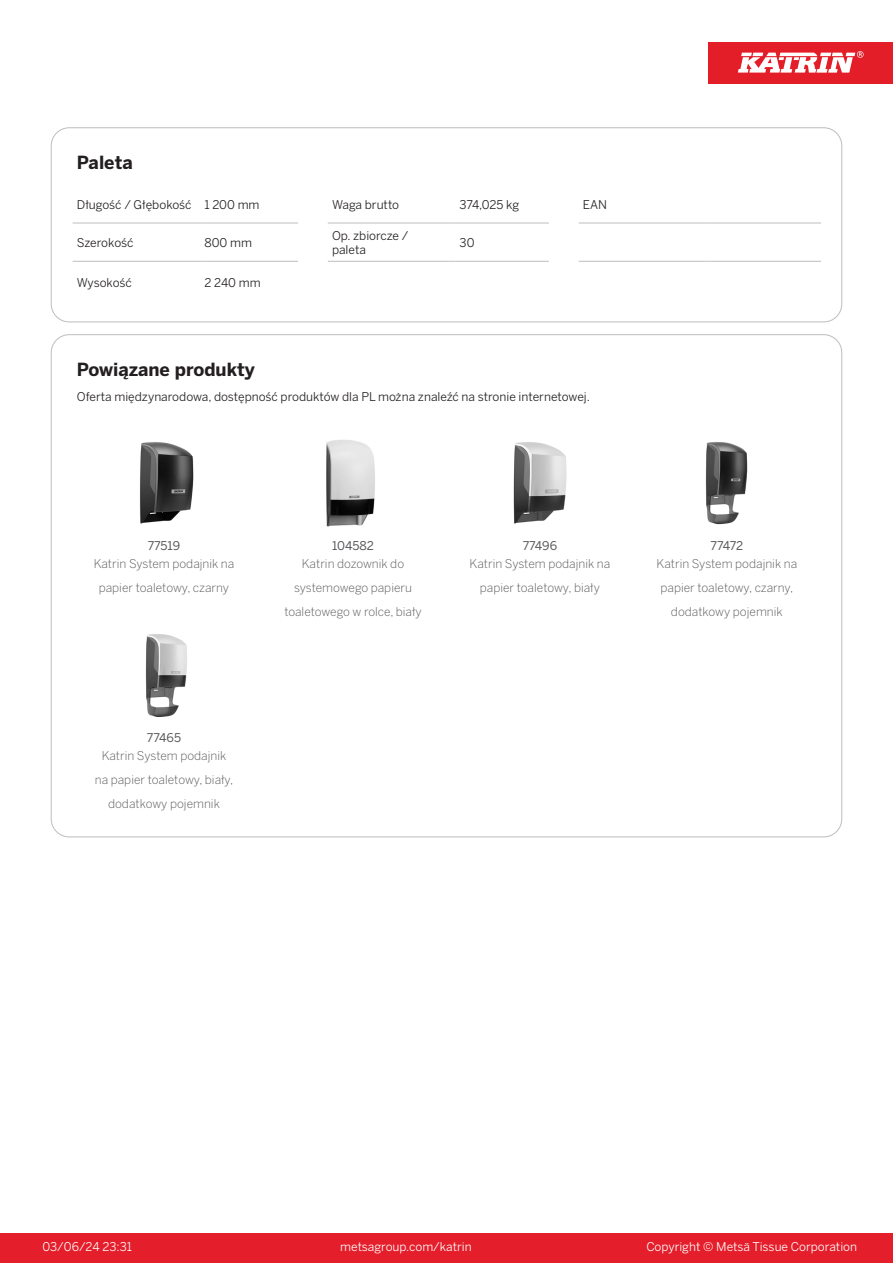
<style>
.page{position:relative;width:893px;height:1263px;background:#fff}
.page>*{position:absolute;margin:0;border:0;box-sizing:border-box;transform-origin:0 0}
.T_TableHeader{font:700 18px "Benton Sans";color:#231f20}
.T_RelatedName{font:300 12px/24px "Benton Sans";color:#57585a;text-align:center}
.T_TableBody{font:12px "Benton Sans";color:#231f20}
.t1{font:12px "Benton Sans";color:#fff}
.T_RelatedCode{font:12px "Benton Sans";color:#57585a}
</style>
<div class="page">
<div style="left:0;top:1233px;width:893px;height:30px;background:#e41e2b"></div>
<div style="left:708px;top:43px;width:185px;height:41px;background:#e31e28"></div>
<svg style="left:738px;top:51px;width:126px;height:22px"></svg>
<hr style="left:73px;top:223px;width:127px;height:1px;background:#bcbdc0">
<hr style="left:200px;top:223px;width:98px;height:1px;background:#bcbdc0">
<hr style="left:328px;top:223px;width:127px;height:1px;background:#bcbdc0">
<hr style="left:455px;top:223px;width:94px;height:1px;background:#bcbdc0">
<hr style="left:579px;top:223px;width:127px;height:1px;background:#bcbdc0">
<hr style="left:706px;top:223px;width:115px;height:1px;background:#bcbdc0">
<hr style="left:73px;top:261px;width:127px;height:1px;background:#bcbdc0">
<hr style="left:200px;top:261px;width:98px;height:1px;background:#bcbdc0">
<hr style="left:328px;top:261px;width:127px;height:1px;background:#bcbdc0">
<hr style="left:455px;top:261px;width:94px;height:1px;background:#bcbdc0">
<hr style="left:579px;top:261px;width:127px;height:1px;background:#bcbdc0">
<hr style="left:706px;top:261px;width:115px;height:1px;background:#bcbdc0">
<div style="left:51px;top:128px;width:791px;height:194px;border:1px solid #bcbdc0;border-radius:18px"></div>
<img style="left:140px;top:442px;width:54px;height:82px">
<img style="left:326px;top:440px;width:49px;height:87px">
<img style="left:513px;top:442px;width:54px;height:82px">
<img style="left:705px;top:442px;width:43px;height:83px">
<img style="left:145px;top:634px;width:42px;height:83px">
<p class="T_TableHeader" style="left:77px;top:151px;width:57px">Paleta</p>
<p class="T_TableBody" style="left:77px;top:197px;width:116px">Długość / Głębokość</p>
<p class="T_TableBody" style="left:204px;top:197px;width:57px">1 200 mm</p>
<p class="T_TableBody" style="left:332px;top:197px;width:69px">Waga brutto</p>
<p class="T_TableBody" style="left:460px;top:197px;width:61px">374,025 kg</p>
<p class="T_TableBody" style="left:583px;top:197px;width:26px">EAN</p>
<p class="T_TableBody" style="left:77px;top:235px;width:58px">Szerokość</p>
<p class="T_TableBody" style="left:204px;top:235px;width:49px">800 mm</p>
<p class="T_TableBody" style="left:332px;top:228px;width:78px">Op. zbiorcze /</p>
<p class="T_TableBody" style="left:332px;top:243px;width:35px">paleta</p>
<p class="T_TableBody" style="left:460px;top:235px;width:16px">30</p>
<p class="T_TableBody" style="left:77px;top:276px;width:56px">Wysokość</p>
<p class="T_TableBody" style="left:204px;top:276px;width:58px">2 240 mm</p>
<p class="T_TableHeader" style="left:77px;top:358px;width:179px">Powiązane produkty</p>
<p class="T_TableBody" style="left:77px;top:390px;width:515px">Oferta międzynarodowa, dostępność produktów dla PL można znaleźć na stronie internetowej.</p>
<p class="T_RelatedCode" style="left:148px;top:538px;width:34px">77519</p>
<p class="T_RelatedCode" style="left:332px;top:538px;width:43px">104582</p>
<p class="T_RelatedCode" style="left:523px;top:538px;width:36px">77496</p>
<p class="T_RelatedCode" style="left:711px;top:538px;width:34px">77472</p>
<p class="T_RelatedName" style="left:94px;top:551px;width:142px">Katrin System podajnik na papier toaletowy, czarny</p>
<p class="T_RelatedName" style="left:284px;top:551px;width:139px">Katrin dozownik do systemowego papieru toaletowego w rolce, biały</p>
<p class="T_RelatedName" style="left:470px;top:551px;width:142px">Katrin System podajnik na papier toaletowy, biały</p>
<p class="T_RelatedName" style="left:657px;top:551px;width:142px">Katrin System podajnik na papier toaletowy, czarny, dodatkowy pojemnik</p>
<p class="T_RelatedCode" style="left:147px;top:731px;width:36px">77465</p>
<p class="T_RelatedName" style="left:95px;top:744px;width:140px">Katrin System podajnik na papier toaletowy, biały, dodatkowy pojemnik</p>
<p class="t1" style="left:43px;top:1239px;width:91px">03/06/24 23:31</p>
<p class="t1" style="left:340px;top:1239px;width:133px">metsagroup.com/katrin</p>
<p class="t1" style="left:646px;top:1239px;width:212px">Copyright © Metsä Tissue Corporation</p>
</div>
